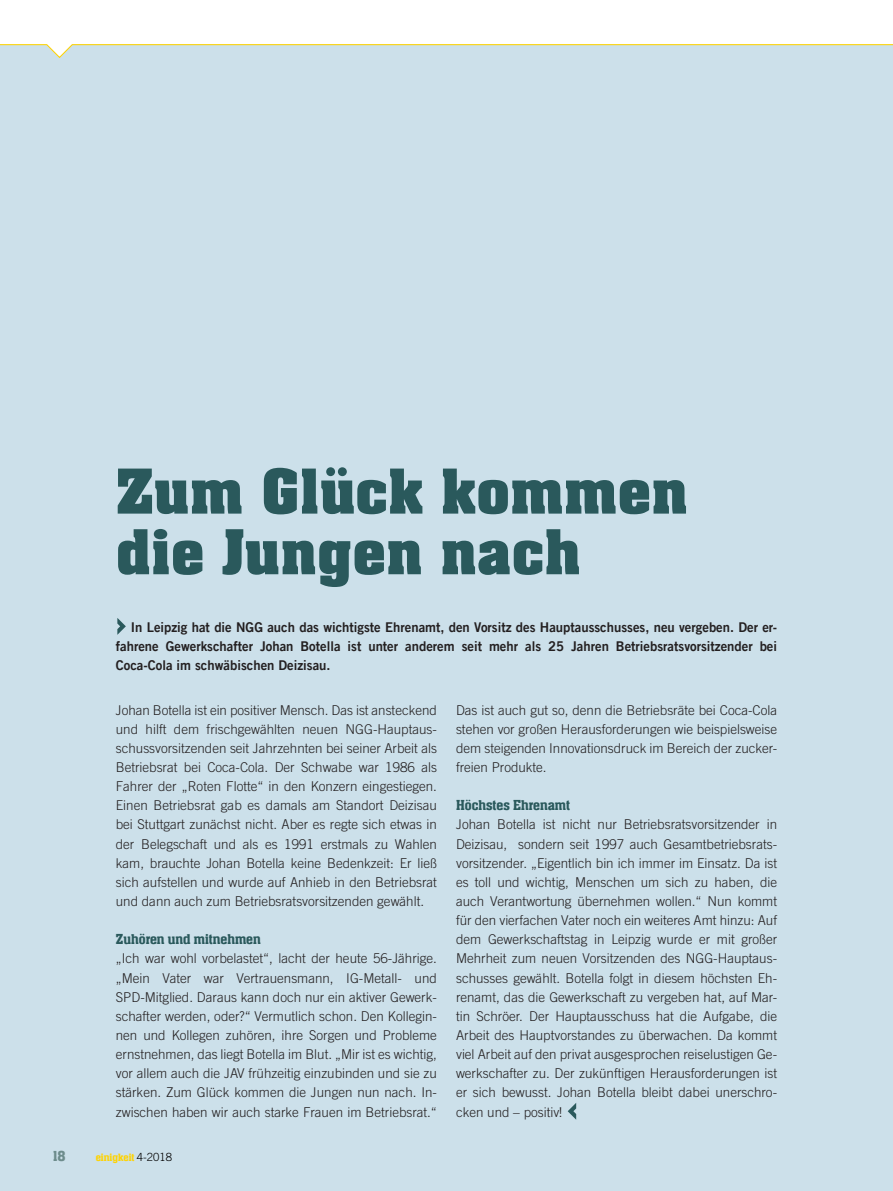
<style>
.page{position:relative;width:893px;height:1191px;background:#fff}
.page>*{position:absolute;margin:0;border:0;box-sizing:border-box;transform-origin:0 0}
.t1{font:700 67.5px/60.6px "Neue Aachen Pro";color:#2a595c}
.t2{font:500 15px "Aachen Pro";color:#2a595c}
.t3{font:500 15px "Aachen Pro";color:#6d8c8c}
.t4{font:300 13.5px/19.2px "Trade Gothic LT Com";color:#231f20;text-align:justify}
.t5{font:13.5px/19.2px "Trade Gothic LT Com Bd 2";color:#231f20;text-align:justify}
.t6{font:500 11.25px "Aachen Pro";color:#fed304}
.s1{font-family:"Trade Gothic LT Com";font-weight:300;color:#000}
</style>
<div class="page">
<div style="left:0;top:44px;width:893px;height:1147px;background:#cce0ea"></div>
<svg style="left:568px;top:1103px;width:8px;height:16px"></svg>
<svg style="left:0;top:44px;width:893px;height:14px"></svg>
<svg style="left:117px;top:618px;width:9px;height:17px"></svg>
<h1 class="t1" style="left:116px;top:463px;width:574px">Zum Glück kommen die Jungen nach</h1>
<p class="t5" style="left:116px;top:617px;width:663px;text-indent:15px">In Leipzig hat die NGG auch das wichtigste Ehrenamt, den Vorsitz des Hauptausschusses, neu vergeben. Der er&shy;fahrene Gewerkschafter Johan Botella ist unter anderem seit mehr als 25 Jahren Betriebsratsvorsitzender bei Coca-Cola im schwäbischen Deizisau.</p>
<p class="t4" style="left:116px;top:700px;width:323px">Johan Botella ist ein positiver Mensch. Das ist ansteckend und hilft dem frischgewählten neuen NGG-Hauptaus&shy;schussvorsitzenden seit Jahrzehnten bei seiner Arbeit als Betriebsrat bei Coca-Cola. Der Schwabe war 1986 als Fahrer der „Roten Flotte“ in den Konzern eingestiegen.<br>Einen Betriebsrat gab es damals am Standort Deizisau bei Stuttgart zunächst nicht. Aber es regte sich etwas in der Belegschaft und als es 1991 erstmals zu Wahlen kam, brauchte Johan Botella keine Bedenkzeit: Er ließ sich aufstellen und wurde auf Anhieb in den Betriebsrat und dann auch zum Betriebsratsvorsitzenden gewählt.</p>
<p class="t2" style="left:116px;top:931px;width:146px">Zuhören und mitnehmen</p>
<p class="t4" style="left:116px;top:949px;width:323px">„Ich war wohl vorbelastet“, lacht der heute 56-Jährige. „Mein Vater war Vertrauensmann, IG-Metall- und SPD-Mitglied. Daraus kann doch nur ein aktiver Gewerk&shy;schafter werden, oder?“ Vermutlich schon. Den Kollegin&shy;nen und Kollegen zuhören, ihre Sorgen und Probleme ernstnehmen, das liegt Botella im Blut. „Mir ist es wichtig, vor allem auch die JAV frühzeitig einzubinden und sie zu stärken. Zum Glück kommen die Jungen nun nach. In&shy;zwischen haben wir auch starke Frauen im Betriebsrat.“</p>
<p class="t3" style="left:53px;top:1148px;width:14px">18</p>
<p class="t6" style="left:96px;top:1151px;width:78px">einigkeit <span class="s1">4-2018</span></p>
<p class="t4" style="left:456px;top:700px;width:323px">Das ist auch gut so, denn die Betriebsräte bei Coca-Cola stehen vor großen Herausforderungen wie beispielsweise dem steigenden Innovationsdruck im Bereich der zucker&shy;freien Produkte.</p>
<p class="t2" style="left:456px;top:797px;width:115px">Höchstes Ehrenamt</p>
<p class="t4" style="left:456px;top:815px;width:323px">Johan Botella ist nicht nur Betriebsratsvorsitzender in Deizisau, sondern seit 1997 auch Gesamtbetriebsrats&shy;vorsitzender. „Eigentlich bin ich immer im Einsatz. Da ist es toll und wichtig, Menschen um sich zu haben, die auch Verantwortung übernehmen wollen.“ Nun kommt für den vierfachen Vater noch ein weiteres Amt hinzu: Auf dem Gewerkschaftstag in Leipzig wurde er mit großer Mehrheit zum neuen Vorsitzenden des NGG-Hauptaus&shy;schusses gewählt. Botella folgt in diesem höchsten Eh&shy;renamt, das die Gewerkschaft zu vergeben hat, auf Mar&shy;tin Schröer. Der Hauptausschuss hat die Aufgabe, die Arbeit des Hauptvorstandes zu überwachen. Da kommt viel Arbeit auf den privat ausgesprochen reiselustigen Ge&shy;werkschafter zu. Der zukünftigen Herausforderungen ist er sich bewusst. Johan Botella bleibt dabei unerschro&shy;cken und – positiv!</p>
</div>
